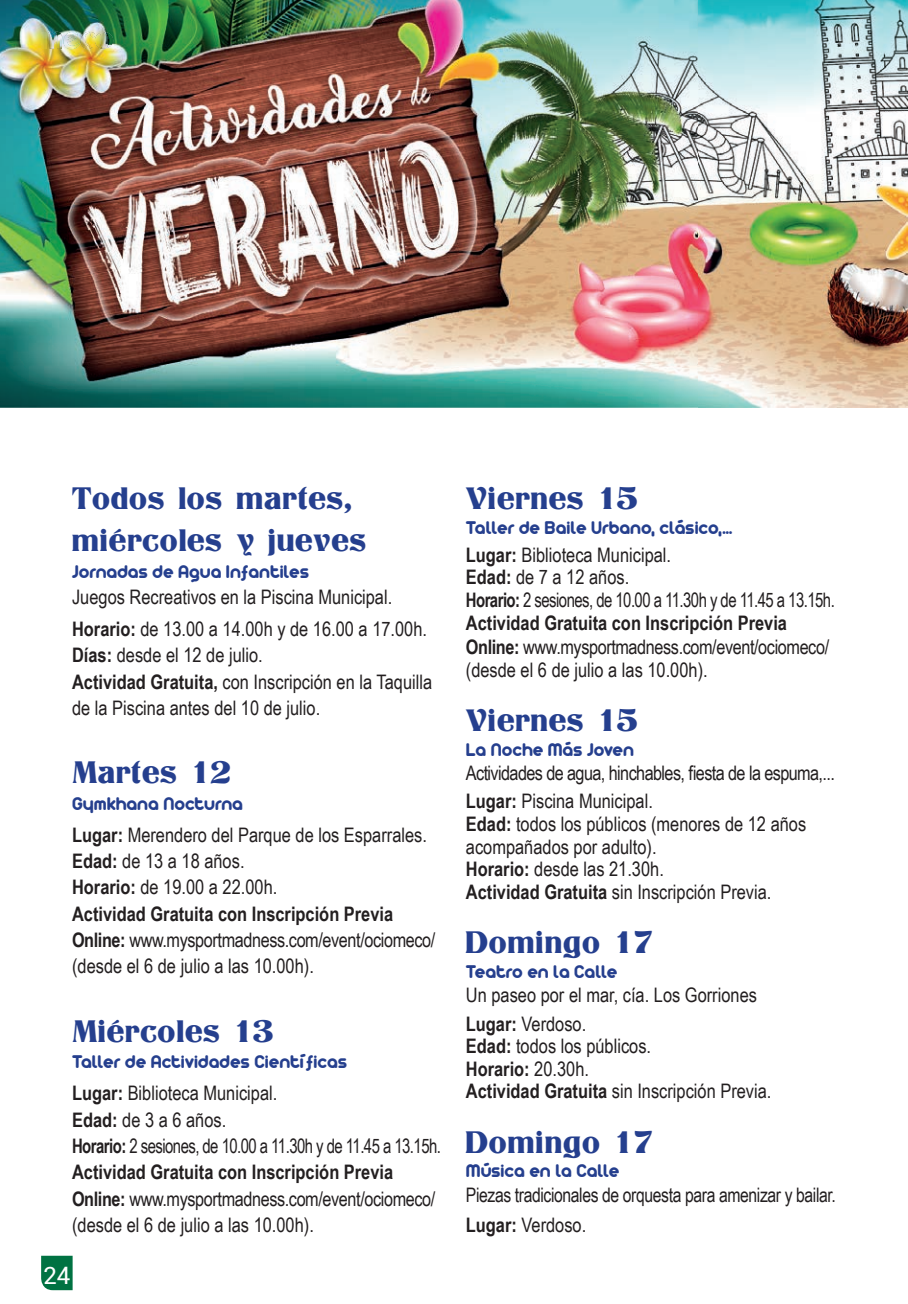
<style>
.page{position:relative;width:908px;height:1304px;background:#fff}
.page>*{position:absolute;margin:0;border:0;box-sizing:border-box;transform-origin:0 0}
.t1{font:33px/42px "Titania";color:#253f8e}
.t2{font:24px "Roboto";color:#fff}
.t3{font:20px/22.6px "Arial Narrow";color:#231f20}
.t4{font:20px/26.4px "Arial Narrow";letter-spacing:-.02em;color:#231f20}
.t5{font:20px "Arista 2.0";color:#253f8e}
.t6{font:20px/28.2px "Arial Narrow";letter-spacing:-.03em;color:#231f20}
.t7{font:20px/30.2px "Arial Narrow";letter-spacing:-.02em;color:#231f20;scale:.96 1}
.s1{font-weight:700}
</style>
<div class="page">
<svg style="left:41px;top:1256px;width:32px;height:34px"></svg>
<img style="left:0;top:0;width:907px;height:408px">
<img style="left:41px;top:32px;width:5px;height:17px">
<svg style="left:46px;top:32px;width:67px;height:17px"></svg>
<img style="left:95px;top:33px;width:12px;height:16px">
<img style="left:102px;top:32px;width:11px;height:16px">
<h1 class="t1" style="left:72px;top:477px;width:296px">Todos los martes, miércoles y jueves</h1>
<p class="t5" style="left:72px;top:559px;width:238px">Jornadas de Agua Infantiles</p>
<p class="t3" style="left:72px;top:580px;width:356px;line-height:32px">Juegos Recreativos en la Piscina Municipal.<br><span class="s1">Horario:</span> de 13.00 a 14.00h y de 16.00 a 17.00h.</p>
<p class="t3" style="left:72px;top:641px;width:361px;line-height:26.4px"><span class="s1">Días:</span> desde el 12 de julio.<br><span class="s1">Actividad Gratuita,</span> con Inscripción en la Taquilla de la Piscina antes del 10 de julio.</p>
<h1 class="t1" style="left:72px;top:751px;width:162px">Martes 12</h1>
<p class="t5" style="left:72px;top:791px;width:172px">Gymkhana Nocturna</p>
<p class="t3" style="left:72px;top:821px;width:364px;line-height:26.4px"><span class="s1">Lugar:</span> Merendero del Parque de los Esparrales.<br><span class="s1">Edad:</span> de 13 a 18 años.<br><span class="s1">Horario:</span> de 19.00 a 22.00h.<br><span class="s1">Actividad Gratuita con Inscripción Previa Online:</span> www.mysportmadness.com/event/ociomeco/ (desde el 6 de julio a las 10.00h).</p>
<h1 class="t1" style="left:72px;top:1009px;width:204px">Miércoles 13</h1>
<p class="t5" style="left:72px;top:1050px;width:276px">Taller de Actividades Científicas</p>
<p class="t4" style="left:72px;top:1079px;width:370px"><span class="s1">Lugar:</span> Biblioteca Municipal.<br><span class="s1">Edad:</span> de 3 a 6 años.<br><span class="s1">Horario:</span> 2 sesiones, de 10.00 a 11.30h y de 11.45 a 13.15h.<br><span class="s1">Actividad Gratuita con Inscripción Previa Online:</span> www.mysportmadness.com/event/ociomeco/ (desde el 6 de julio a las 10.00h).</p>
<p class="t2" style="left:43px;top:1258px;width:29px">24</p>
<h1 class="t1" style="left:465px;top:477px;width:174px">Viernes 15</h1>
<p class="t5" style="left:465px;top:515px;width:268px">Taller de Baile Urbano, clásico,…</p>
<p class="t3" style="left:465px;top:543px;width:370px"><span class="s1">Lugar:</span> Biblioteca Municipal.<br><span class="s1">Edad:</span> de 7 a 12 años.<br><span class="s1">Horario:</span> 2 sesiones, de 10.00 a 11.30h y de 11.45 a 13.15h.<br><span class="s1">Actividad Gratuita con Inscripción Previa</span></p>
<p class="t4" style="left:465px;top:635px;width:364px;line-height:22.6px"><span class="s1">Online:</span> www.mysportmadness.com/event/ociomeco/ (desde el 6 de julio a las 10.00h).</p>
<h1 class="t1" style="left:465px;top:699px;width:174px">Viernes 15</h1>
<p class="t5" style="left:465px;top:737px;width:169px">La Noche Más Joven</p>
<p class="t6" style="left:465px;top:758px;width:370px">Actividades de agua, hinchables, fiesta de la espuma,...<br><span class="s1">Lugar:</span> Piscina Municipal.</p>
<p class="t3" style="left:465px;top:812px;width:342px"><span class="s1">Edad:</span> todos los públicos (menores de 12 años acompañados por adulto).<br><span class="s1">Horario:</span> desde las 21.30h.<br><span class="s1">Actividad Gratuita</span> sin Inscripción Previa.</p>
<h1 class="t1" style="left:465px;top:921px;width:191px">Domingo 17</h1>
<p class="t5" style="left:465px;top:959px;width:153px">Teatro en la Calle</p>
<p class="t3" style="left:465px;top:980px;width:292px;line-height:28.2px">Un paseo por el mar, cía. Los Gorriones<br><span class="s1">Lugar:</span> Verdoso.</p>
<p class="t3" style="left:465px;top:1034px;width:307px"><span class="s1">Edad:</span> todos los públicos.<br><span class="s1">Horario:</span> 20.30h.<br><span class="s1">Actividad Gratuita</span> sin Inscripción Previa.</p>
<h1 class="t1" style="left:465px;top:1120px;width:191px">Domingo 17</h1>
<p class="t5" style="left:465px;top:1159px;width:155px">Música en la Calle</p>
<p class="t7" style="left:465px;top:1179px;width:387px">Piezas tradicionales de orquesta para amenizar y bailar.<br><span class="s1">Lugar:</span> Verdoso.</p>
</div>
